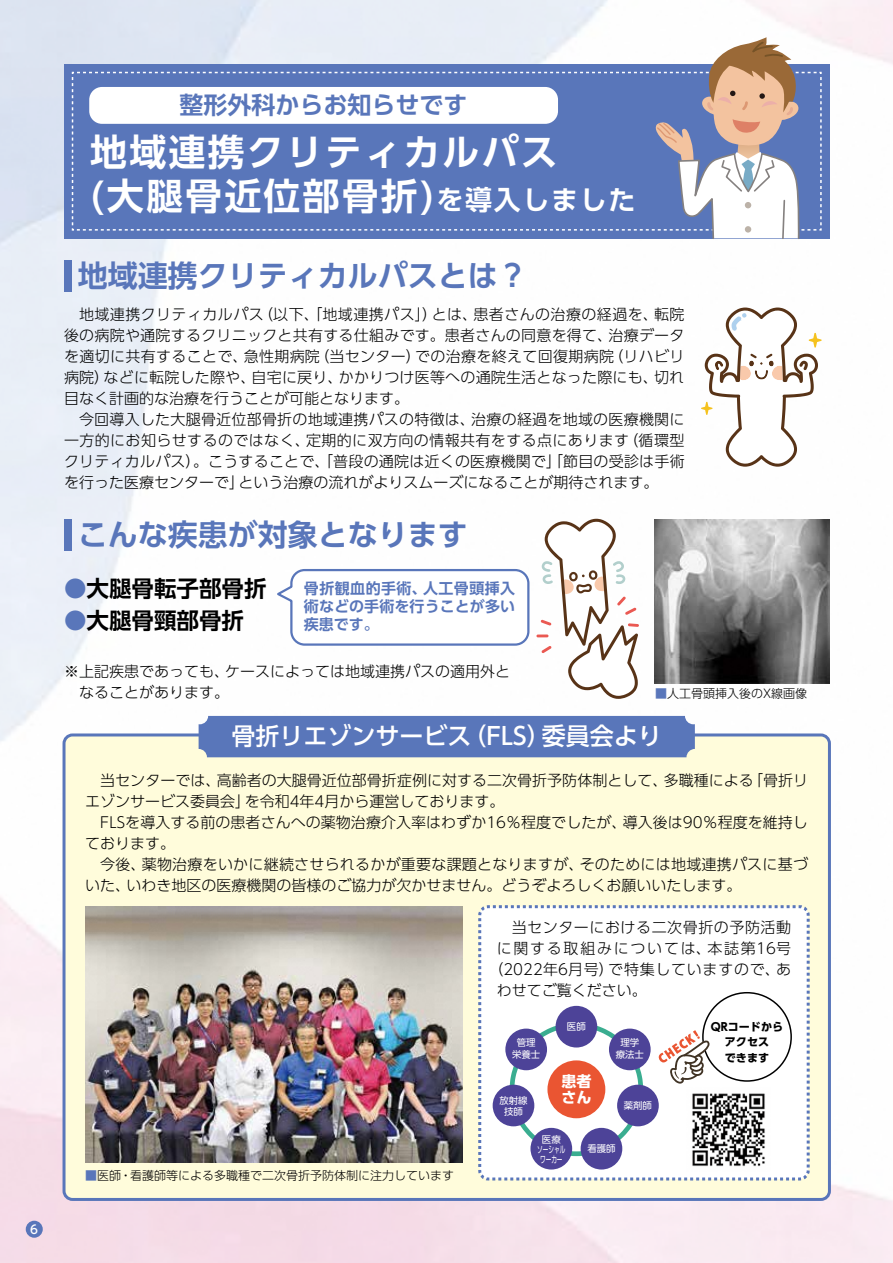
<style>
.page{position:relative;width:893px;height:1263px;background:#fff}
.page>*{position:absolute;margin:0;border:0;box-sizing:border-box;transform-origin:0 0}
.t1{font:700 36.9px/44.2px "UD Shin Go Pro De";letter-spacing:.06em;color:#fff}
.t2{font:700 30px "UD Shin Go Pro De";color:#5976ba}
.t3{font:500 24px "UD Shin Go Pro";color:#fff}
.t4{font:700 24px "UD Shin Go Pro De";color:#5976ba}
.t5{font:700 22.5px "UD Shin Go Pro De";color:#000}
.t6{font:300 15px/21px "UD Shin Go Pro";letter-spacing:.015em;color:#000}
.t7{font:700 15px/18px "UD Shin Go Pro De";letter-spacing:.005em;color:#5976ba;text-align:justify}
.t8{font:300 15px "UD Shin Go Pro";letter-spacing:.05em;color:#000}
.t9{font:300 15px "UD Shin Go Pro";letter-spacing:.035em;color:#000}
.t10{font:300 15px "UD Shin Go Pro";letter-spacing:.115em;color:#000}
.t11{font:700 15px/16px "UD Shin Go Pro";color:#fff}
.t12{font:300 12px "UD Shin Go Pro";color:#000}
.t13{font:500 12px "UD Shin Go Pro";color:#fff}
.t14{font:700 11.1px/15.5px "UD Shin Go Pro";color:#000;text-align:center}
.t15{font:9.45px/11.2px "UD Shin Go Pro";color:#fff;text-align:center}
.s1{font-size:27px}
.s2{color:#5976ba}
</style>
<div class="page">
<img style="left:0;top:0;width:893px;height:1263px">
<div style="left:64px;top:735px;width:765px;height:464px;background:#fffcdb;border-radius:9px"></div>
<div style="left:63px;top:733px;width:768px;height:468px;border:3px solid #5976ba;border-radius:9px"></div>
<div style="left:480px;top:907px;width:328px;height:272px;background:#fff;border-radius:9px"></div>
<div style="left:478px;top:905px;width:332px;height:275px;border:3px dashed #5976ba;border-radius:9px"></div>
<svg style="left:507px;top:1020px;width:139px;height:139px"></svg>
<div style="left:556px;top:1006px;width:41px;height:41px;background:#4d4398;border-radius:50%"></div>
<div style="left:505px;top:1028px;width:42px;height:42px;background:#4d4398;border-radius:50%"></div>
<div style="left:581px;top:1128px;width:41px;height:41px;background:#4d4398;border-radius:50%"></div>
<div style="left:530px;top:1128px;width:42px;height:41px;background:#4d4398;border-radius:50%"></div>
<div style="left:493px;top:1085px;width:41px;height:41px;background:#4d4398;border-radius:50%"></div>
<div style="left:609px;top:1028px;width:42px;height:42px;background:#4d4398;border-radius:50%"></div>
<div style="left:617px;top:1085px;width:42px;height:41px;background:#4d4398;border-radius:50%"></div>
<img style="left:692px;top:1093px;width:73px;height:74px">
<div style="left:199px;top:716px;width:496px;height:41px;background:#5976ba"></div>
<img style="left:85px;top:907px;width:378px;height:256px">
<div style="left:702px;top:992px;width:90px;height:90px;border:2px solid #000;border-radius:50%"></div>
<svg style="left:659px;top:1030px;width:51px;height:53px"></svg>
<div style="left:64px;top:260px;width:7px;height:32px;background:#5976ba"></div>
<div style="left:64px;top:519px;width:7px;height:32px;background:#5976ba"></div>
<img style="left:654px;top:519px;width:175px;height:164px">
<svg style="left:273px;top:519px;width:366px;height:180px"></svg>
<svg style="left:701px;top:307px;width:121px;height:160px"></svg>
<svg style="left:71px;top:37px;width:751px;height:203px;background:#8193c3"></svg>
<div style="left:89px;top:87px;width:469px;height:37px;background:#fff;border-radius:13px"></div>
<div style="left:26px;top:1221px;width:17px;height:17px;background:#5976ba;border-radius:50%"></div>
<p class="t13" style="left:30px;top:1219px;width:9px">6</p>
<h3 class="t4" style="left:180px;top:86px;width:290px">整形外科からお知らせです</h3>
<h1 class="t1" style="left:90px;top:129px;width:547px">地域連携クリティカルパス<br>(大腿骨近位部骨折)<span class="s1">を導入しました</span></h1>
<h2 class="t2" style="left:78px;top:251px;width:451px">地域連携クリティカルパスとは？</h2>
<p class="t6" style="left:64px;top:303px;width:622px">　地域連携クリティカルパス（以下、「地域連携パス」）とは、患者さんの治療の経過を、転院後の病院や通院するクリニックと共有する仕組みです。患者さんの同意を得て、治療データを適切に共有することで、急性期病院（当センター）での治療を終えて回復期病院（リハビリ病院）などに転院した際や、自宅に戻り、かかりつけ医等への通院生活となった際にも、切れ目なく計画的な治療を行うことが可能となります。<br>　今回導入した大腿骨近位部骨折の地域連携パスの特徴は、治療の経過を地域の医療機関に一方的にお知らせするのではなく、定期的に双方向の情報共有をする点にあります（循環型クリティカルパス）。こうすることで、「普段の通院は近くの医療機関で」「節目の受診は手術を行った医療センターで」という治療の流れがよりスムーズになることが期待されます。</p>
<h2 class="t2" style="left:78px;top:510px;width:391px">こんな疾患が対象となります</h2>
<p class="t7" style="left:304px;top:579px;width:213px">骨折観血的手術、人工骨頭挿入術などの手術を行うことが多い疾患です。</p>
<h3 class="t5" style="left:64px;top:571px;width:204px"><span class="s2">●</span>大腿骨転子部骨折</h3>
<h3 class="t5" style="left:64px;top:602px;width:181px"><span class="s2">●</span>大腿骨頸部骨折</h3>
<p class="t6" style="left:64px;top:661px;width:448px">※上記疾患であっても、ケースによっては地域連携パスの適用外と　なることがあります。</p>
<p class="t12" style="left:655px;top:683px;width:154px"><span class="s2">■</span>人工骨頭挿入後のX線画像</p>
<h3 class="t3" style="left:231px;top:716px;width:432px">骨折リエゾンサービス（FLS）委員会より</h3>
<p class="t6" style="left:85px;top:769px;width:724px">　当センターでは、高齢者の大腿骨近位部骨折症例に対する二次骨折予防体制として、多職種による「骨折リエゾンサービス委員会」を令和4年4月から運営しております。<br>　FLSを導入する前の患者さんへの薬物治療介入率はわずか16％程度でしたが、導入後は90％程度を維持しております。<br>　今後、薬物治療をいかに継続させられるかが重要な課題となりますが、そのためには地域連携パスに基づいた、いわき地区の医療機関の皆様のご協力が欠かせません。どうぞよろしくお願いいたします。</p>
<p class="t9" style="left:497px;top:915px;width:296px">　当センターにおける二次骨折の予防活動</p>
<p class="t10" style="left:497px;top:936px;width:296px">に関する取組みについては、本誌第16号</p>
<p class="t8" style="left:488px;top:957px;width:304px">（2022年6月号）で特集していますので、あ</p>
<p class="t6" style="left:497px;top:979px;width:151px">わせてご覧ください。</p>
<p class="t12" style="left:85px;top:1165px;width:370px"><span class="s2">■</span>医師・看護師等による多職種で二次骨折予防体制に注力しています</p>
<p class="t15" style="left:512px;top:1037px;width:30px">管理栄養士</p>
<p class="t15" style="left:499px;top:1094px;width:30px">放射線技師</p>
<p class="t15" style="left:567px;top:1020px;width:20px">医師</p>
<p class="t11" style="left:561px;top:1073px;width:32px">患者さん</p>
<p class="t15" style="left:616px;top:1037px;width:30px">理学療法士</p>
<p class="t15" style="left:624px;top:1100px;width:30px">薬剤師</p>
<p class="t15" style="left:537px;top:1134px;width:30px;line-height:9.9px">医療<br>ソーシャルワーカー</p>
<p class="t15" style="left:587px;top:1143px;width:30px">看護師</p>
<p class="t14" style="left:711px;top:1018px;width:74px">QRコードからアクセス<br>できます</p>
</div>
